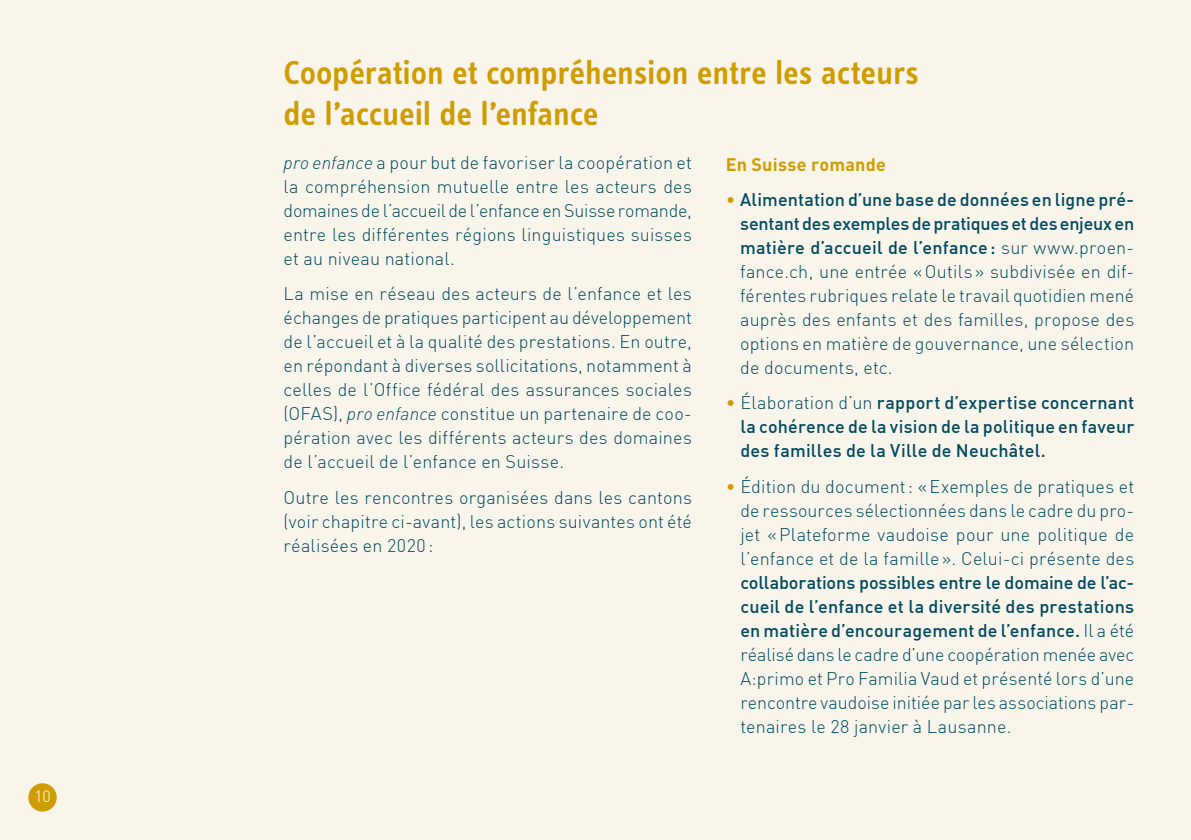
<style>
.page{position:relative;width:1191px;height:840px;background:#fff}
.page>*{position:absolute;margin:0;border:0;box-sizing:border-box;transform-origin:0 0}
.t1{font:34px/40.8px "Info Text Semibold Tf";letter-spacing:-.005em;color:#d09d00}
.t2{font:300 18px/24px "DIN";letter-spacing:.01em;color:#004a60;text-align:justify}
.t3{font:500 18px/24px "DIN";letter-spacing:.01em;color:#004a60;text-align:justify}
.t4{font:700 18px "DIN";letter-spacing:.01em;color:#d09d00}
.t5{font:300 16px "DIN";color:#fff}
.s1{font-style:italic}
.s2{color:#d09d00}
.s3{font-weight:500}
.s4{font-weight:300;color:#d09d00}
.s5{font-weight:300}
</style>
<div class="page">
<div style="left:0;top:0;width:1191px;height:839px;background:#faf5ea"></div>
<div style="left:28px;top:782px;width:29px;height:29px;background:#d09d00;border-radius:50%"></div>
<p class="t5" style="left:34px;top:785px;width:18px">10</p>
<h1 class="t1" style="left:283px;top:52px;width:637px">Coopération et compréhension entre les acteurs de l’accueil de l’enfance</h1>
<p class="t2" style="left:283px;top:150px;width:410px"><span class="s1">pro enfance</span> a pour but de favoriser la coopération et la compréhension mutuelle entre les acteurs des domaines de l’accueil de l’enfance en Suisse romande, entre les différentes régions linguistiques suisses et au niveau national.</p>
<p class="t2" style="left:283px;top:281px;width:410px">La mise en réseau des acteurs de l’enfance et les échanges de pratiques participent au développement de l’accueil et à la qualité des prestations. En outre, en répondant à diverses sollicitations, notamment à celles de l’Office fédéral des assurances sociales (OFAS), <span class="s1">pro enfance</span> constitue un partenaire de coo&shy;pération avec les différents acteurs des domaines de l’accueil de l’enfance en Suisse.</p>
<p class="t2" style="left:283px;top:485px;width:410px">Outre les rencontres organisées dans les cantons (voir chapitre ci-avant), les actions suivantes ont été réalisées en 2020:</p>
<p class="t4" style="left:726px;top:152px;width:162px">En Suisse romande</p>
<p class="t2" style="left:740px;top:187px;width:396px;text-indent:-14px"><span class="s2">•</span> <span class="s3">Alimentation d’une base de données en ligne pré&shy;sentant des exemples de pratiques et des enjeux en matière d’accueil de l’enfance:</span> sur www.proen&shy;fance.ch, une entrée «Outils» subdivisée en dif&shy;férentes rubriques relate le travail quotidien mené auprès des enfants et des familles, propose des options en matière de gouvernance, une sélection de documents, etc.</p>
<p class="t3" style="left:740px;top:390px;width:395px;text-indent:-14px"><span class="s4">•</span> <span class="s5">Élaboration d’un</span> rapport d’expertise concernant la cohérence de la vision de la politique en faveur des familles de la Ville de Neuchâtel.</p>
<p class="t2" style="left:740px;top:474px;width:395px;text-indent:-14px"><span class="s2">•</span> Édition du document: «Exemples de pratiques et de ressources sélectionnées dans le cadre du pro&shy;jet «Plateforme vaudoise pour une politique de l’enfance et de la famille». Celui-ci présente des</p>
<p class="t2" style="left:740px;top:570px;width:395px"><span class="s3">collaborations possibles entre le domaine de l’ac&shy;cueil de l’enfance et la diversité des prestations en matière d’encouragement de l’enfance.</span> Il a été réalisé dans le cadre d’une coopération menée avec A:primo et Pro Familia Vaud et présenté lors d’une rencontre vaudoise initiée par les associations par&shy;tenaires le 28 janvier à Lausanne.</p>
</div>
